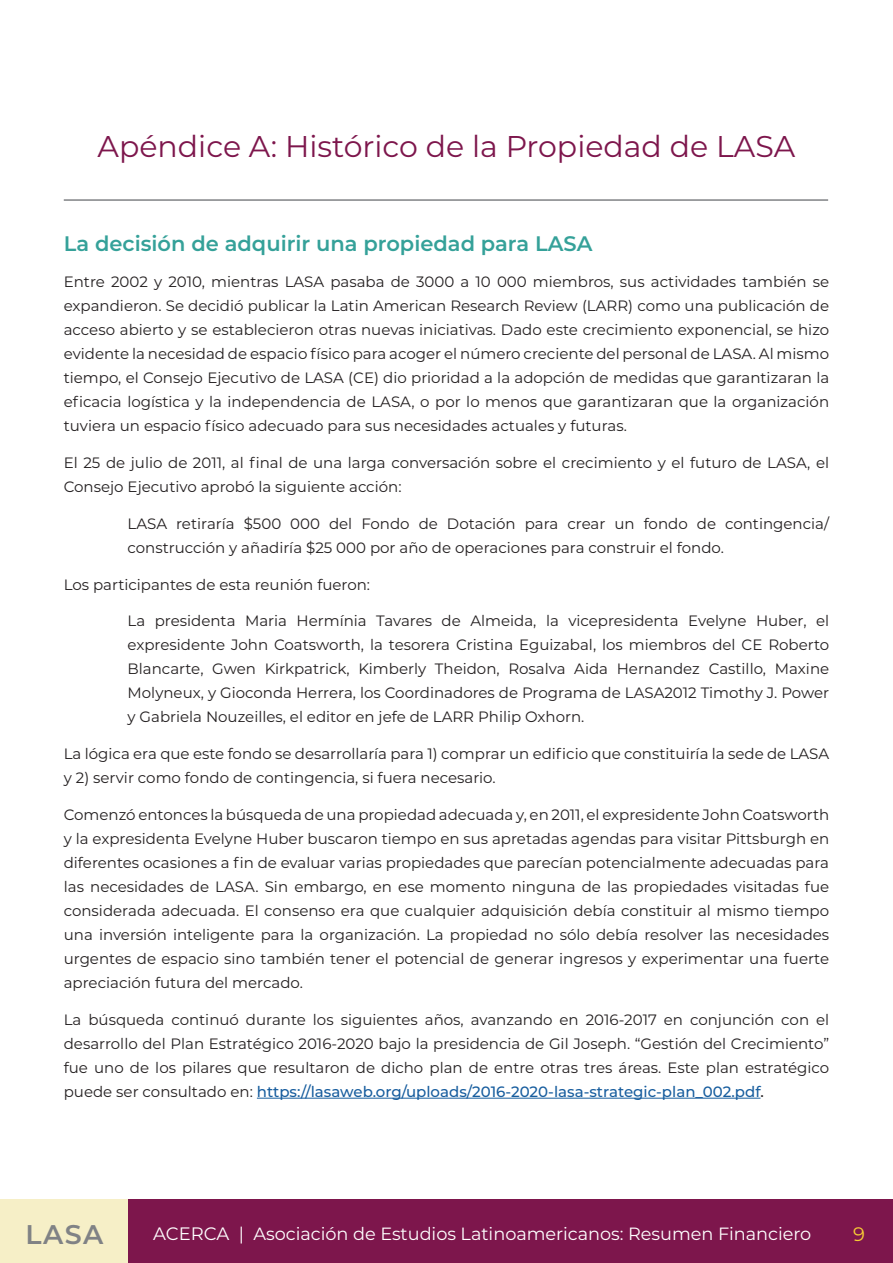
<style>
.page{position:relative;width:893px;height:1263px;background:#fff}
.page>*{position:absolute;margin:0;border:0;box-sizing:border-box;transform-origin:0 0}
.Titulares_guinda{font:30px "Montserrat";color:#7d164c}
.t1{font:600 27px "Montserrat";color:#808285}
.Cuerpo_de_texto{font:600 21px "Montserrat";color:#35a199}
.t2{font:19.5px "Montserrat";color:#f8ce34}
.t3{font:17.7px "Montserrat";color:#fff}
.Cuerpo_de_texto-2{font:15px/24px "Montserrat";color:#231f20;text-align:justify}
.s1{font-weight:500;color:#175d9e}
.s2{font-weight:500}
.s3{font-size:18px}
</style>
<div class="page">
<div style="left:0;top:1199px;width:129px;height:64px;background:#f6efc7"></div>
<div style="left:129px;top:1199px;width:764px;height:64px;background:#7d164c"></div>
<hr style="left:257px;top:1098px;width:503px;height:1px;background:#175d9e">
<hr style="left:64px;top:199px;width:764px;height:2px;background:#808285">
<p class="Titulares_guinda" style="left:98px;top:125px;width:699px">Apéndice A: Histórico de la Propiedad de LASA</p>
<p class="Cuerpo_de_texto" style="left:64px;top:228px;width:530px">La decisión de adquirir una propiedad para LASA</p>
<p class="Cuerpo_de_texto-2" style="left:64px;top:269px;width:767px">Entre 2002 y 2010, mientras LASA pasaba de 3000 a 10 000 miembros, sus actividades también se expandieron. Se decidió publicar la Latin American Research Review (LARR) como una publicación de acceso abierto y se establecieron otras nuevas iniciativas. Dado este crecimiento exponencial, se hizo evidente la necesidad de espacio físico para acoger el número creciente del personal de LASA. Al mismo tiempo, el Consejo Ejecutivo de LASA (CE) dio prioridad a la adopción de medidas que garantizaran la eficacia logística y la independencia de LASA, o por lo menos que garantizaran que la organización tuviera un espacio físico adecuado para sus necesidades actuales y futuras.</p>
<p class="Cuerpo_de_texto-2" style="left:64px;top:450px;width:767px">El 25 de julio de 2011, al final de una larga conversación sobre el crecimiento y el futuro de LASA, el<br>Consejo Ejecutivo aprobó la siguiente acción:</p>
<p class="Cuerpo_de_texto-2" style="left:128px;top:511px;width:703px">LASA retiraría $500 000 del Fondo de Dotación para crear un fondo de contingencia/ construcción y añadiría $25 000 por año de operaciones para construir el fondo.</p>
<p class="Cuerpo_de_texto-2" style="left:64px;top:572px;width:308px">Los participantes de esta reunión fueron:</p>
<p class="Cuerpo_de_texto-2" style="left:128px;top:608px;width:703px">La presidenta Maria Hermínia Tavares de Almeida, la vicepresidenta Evelyne Huber, el expresidente John Coatsworth, la tesorera Cristina Eguizabal, los miembros del CE Roberto Blancarte, Gwen Kirkpatrick, Kimberly Theidon, Rosalva Aida Hernandez Castillo, Maxine Molyneux, y Gioconda Herrera, los Coordinadores de Programa de LASA2012 Timothy J. Power y Gabriela Nouzeilles, el editor en jefe de LARR Philip Oxhorn.</p>
<p class="Cuerpo_de_texto-2" style="left:64px;top:741px;width:767px">La lógica era que este fondo se desarrollaría para 1) comprar un edificio que constituiría la sede de LASA y 2) servir como fondo de contingencia, si fuera necesario.</p>
<p class="Cuerpo_de_texto-2" style="left:64px;top:802px;width:767px">Comenzó entonces la búsqueda de una propiedad adecuada y, en 2011, el expresidente John Coatsworth y la expresidenta Evelyne Huber buscaron tiempo en sus apretadas agendas para visitar Pittsburgh en diferentes ocasiones a fin de evaluar varias propiedades que parecían potencialmente adecuadas para las necesidades de LASA. Sin embargo, en ese momento ninguna de las propiedades visitadas fue considerada adecuada. El consenso era que cualquier adquisición debía constituir al mismo tiempo una inversión inteligente para la organización. La propiedad no sólo debía resolver las necesidades urgentes de espacio sino también tener el potencial de generar ingresos y experimentar una fuerte apreciación futura del mercado.</p>
<p class="Cuerpo_de_texto-2" style="left:64px;top:1007px;width:767px">La búsqueda continuó durante los siguientes años, avanzando en 2016-2017 en conjunción con el desarrollo del Plan Estratégico 2016-2020 bajo la presidencia de Gil Joseph. “Gestión del Crecimiento” fue uno de los pilares que resultaron de dicho plan de entre otras tres áreas. Este plan estratégico puede ser consultado en: <span class="s1">https://lasaweb.org/uploads/2016-2020-lasa-strategic-plan_002.pdf</span><span class="s2">.</span></p>
<h2 class="t1" style="left:26px;top:1215px;width:79px">LASA</h2>
<p class="t3" style="left:153px;top:1221px;width:660px"><span class="s3">ACERCA |</span> Asociación de Estudios Latinoamericanos: Resumen Financiero</p>
<h3 class="t2" style="left:853px;top:1220px;width:13px">9</h3>
</div>
